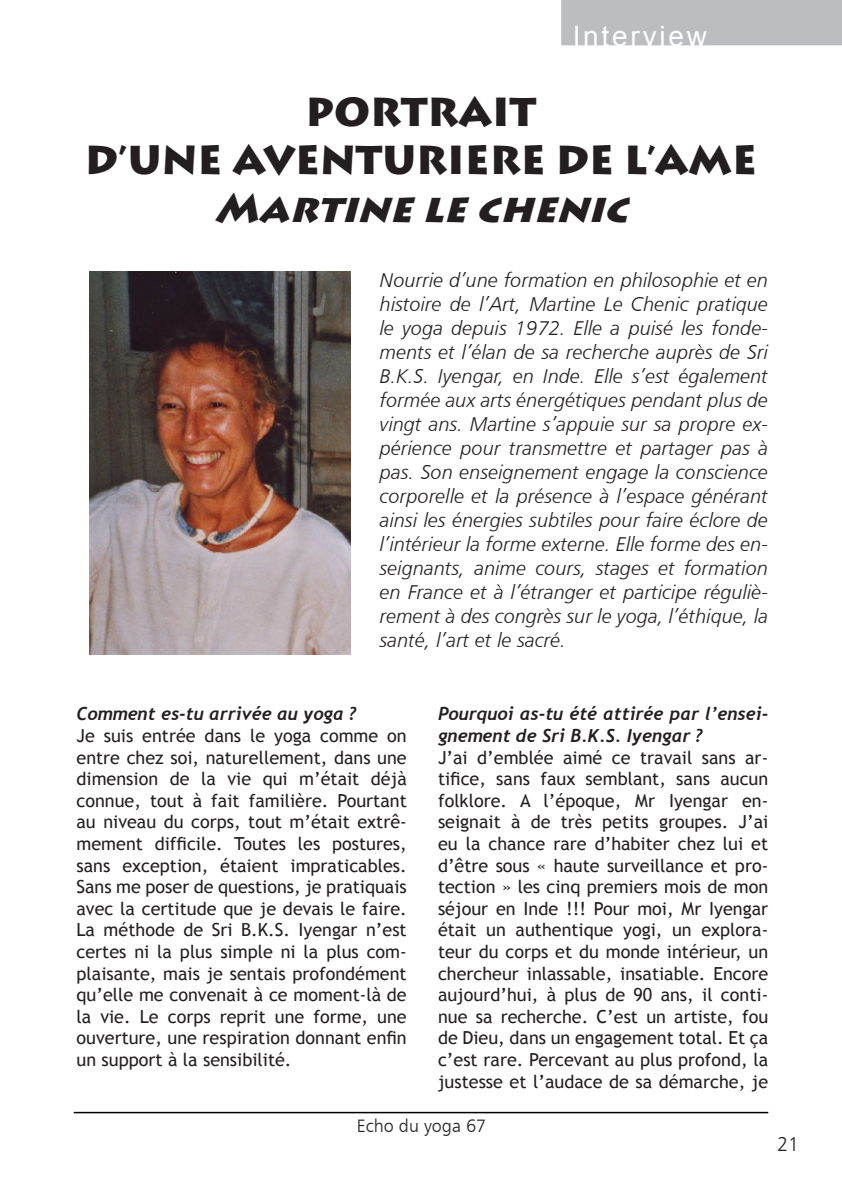
<style>
.page{position:relative;width:842px;height:1191px;background:#fff}
.page>*{position:absolute;margin:0;border:0;box-sizing:border-box;transform-origin:0 0}
.t1{font:900 40px "Lithos Pro";color:#231f20}
.t2{font:italic 900 40px "Lithos Pro";color:#231f20}
.t3{font:28px "Arial";letter-spacing:.1em;color:#fff}
.t4{font:20px/24px "Humanist 777 BT Light Italic B";color:#231f20;text-align:justify}
.t5{font:20px "Humanist 777 BT Light B";color:#231f20}
.t6{font:18px/21.6px "Trebuchet MS";color:#231f20;text-align:justify}
.t7{font:italic 700 18px/21.6px "Trebuchet";color:#231f20}
.t8{font:18px "Humanist 777 BT Light B";color:#231f20}
</style>
<div class="page">
<hr style="left:74px;top:1111px;width:694px;height:2px;background:#000">
<div style="left:561px;top:0;width:281px;height:45px;background:#bcbdc0"></div>
<img style="left:90px;top:272px;width:261px;height:383px">
<p class="t3" style="left:573px;top:17px;width:136px">Interview</p>
<p class="t1" style="left:306px;top:87px;width:232px">PORTRAIT</p>
<p class="t1" style="left:85px;top:135px;width:673px">D’UNE AVENTURIERE DE L’AME</p>
<p class="t2" style="left:215px;top:183px;width:428px">Martinelechenic</p>
<p class="t4" style="left:380px;top:268px;width:390px">Nourrie d’une formation en philosophie et en histoire de l’Art, Martine Le Chenic pratique le yoga depuis 1972. Elle a puisé les fonde&shy;ments et l’élan de sa recherche auprès de Sri B.K.S. Iyengar, en Inde. Elle s’est également formée aux arts énergétiques pendant plus de vingt ans. Martine s’appuie sur sa propre ex&shy;périence pour transmettre et partager pas à pas. Son enseignement engage la conscience corporelle et la présence à l’espace générant ainsi les énergies subtiles pour faire éclore de l’intérieur la forme externe. Elle forme des en&shy;seignants, anime cours, stages et formation en France et à l’étranger et participe réguliè&shy;rement à des congrès sur le yoga, l’éthique, la santé, l’art et le sacré.</p>
<p class="t7" style="left:77px;top:703px;width:281px">Comment es-tu arrivée au yoga ?</p>
<p class="t6" style="left:77px;top:725px;width:332px">Je suis entrée dans le yoga comme on entre chez soi, naturellement, dans une dimension de la vie qui m’était déjà connue, tout à fait familière. Pourtant au niveau du corps, tout m’était extrê&shy;mement difficile. Toutes les postures, sans exception, étaient impraticables.<br>Sans me poser de questions, je pratiquais avec la certitude que je devais le faire.<br>La méthode de Sri B.K.S. Iyengar n’est certes ni la plus simple ni la plus com&shy;plaisante, mais je sentais profondément qu’elle me convenait à ce moment-là de la vie. Le corps reprit une forme, une ouverture, une respiration donnant enfin un support à la sensibilité.</p>
<p class="t7" style="left:438px;top:703px;width:332px">Pourquoi as-tu été attirée par l’ensei&shy;gnement de Sri B.K.S. Iyengar ?</p>
<p class="t6" style="left:438px;top:746px;width:332px">J’ai d’emblée aimé ce travail sans ar&shy;tifice, sans faux semblant, sans aucun folklore. A l’époque, Mr Iyengar en&shy;seignait à de très petits groupes. J’ai eu la chance rare d’habiter chez lui et d’être sous « haute surveillance et pro&shy;tection » les cinq premiers mois de mon séjour en Inde !!! Pour moi, Mr Iyengar était un authentique yogi, un explora&shy;teur du corps et du monde intérieur, un chercheur inlassable, insatiable. Encore aujourd’hui, à plus de 90 ans, il conti&shy;nue sa recherche. C’est un artiste, fou de Dieu, dans un engagement total. Et ça c’est rare. Percevant au plus profond, la justesse et l’audace de sa démarche, je</p>
<p class="t8" style="left:357px;top:1115px;width:131px">Echo du yoga 67</p>
<p class="t5" style="left:777px;top:1131px;width:24px">21</p>
</div>
